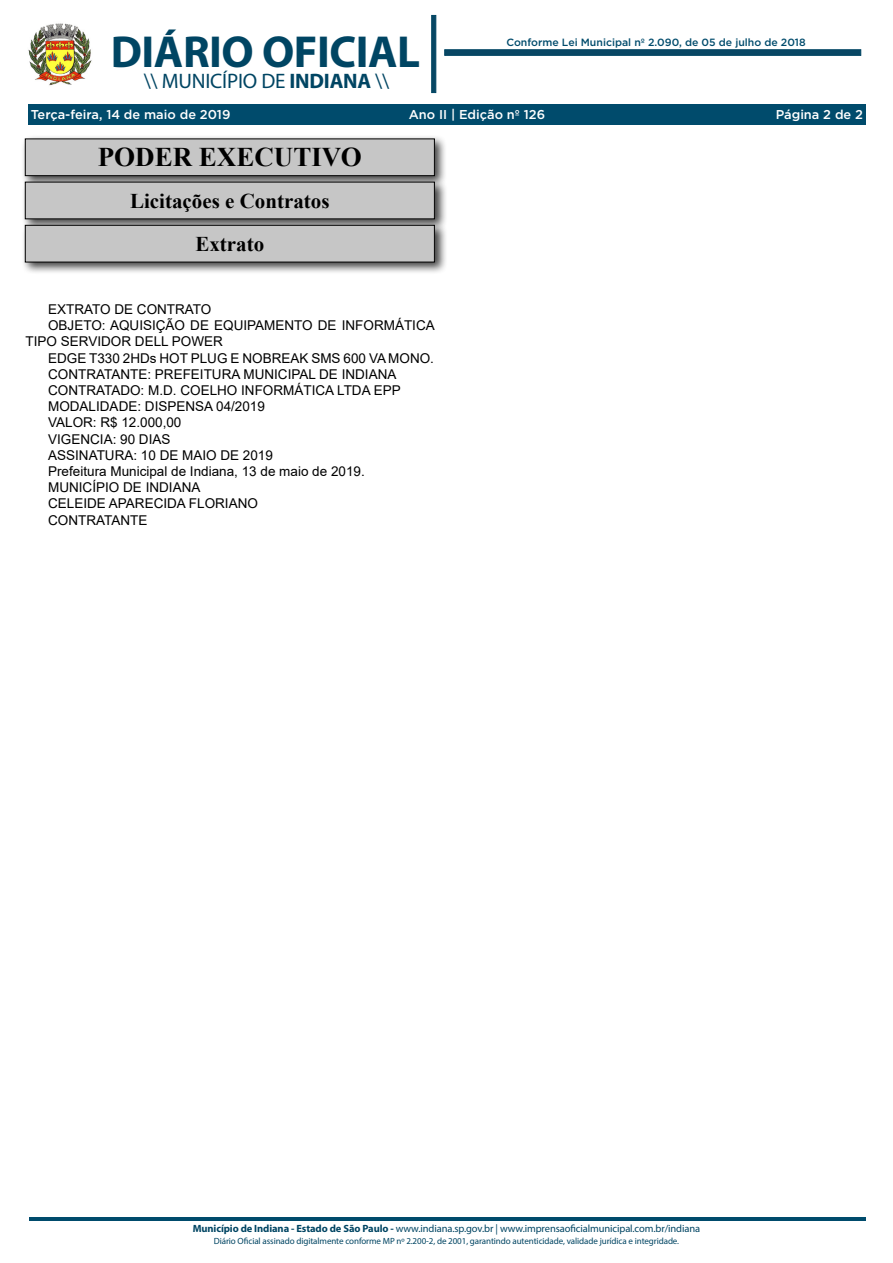
<style>
.page{position:relative;width:893px;height:1263px;background:#fff}
.page>*{position:absolute;margin:0;border:0;box-sizing:border-box;transform-origin:0 0}
.t1{font:700 45px "Myriad Pro";letter-spacing:-.01em;color:#004563}
.t2{font:700 27px "Times New Roman";color:#000}
.t3{font:700 21px "Times New Roman";color:#000}
.t4{font:21px "Myriad Pro";letter-spacing:-.01em;color:#004563}
._2_-_Corpo{font:13.5px/16.2px "Arial";color:#000}
.t5{font:500 12.75px "Gotham";color:#fff}
.t6{font:10.5px "Myriad Pro";letter-spacing:-.01em;color:#004563}
.t7{font:500 10.5px "Gotham";color:#004b6c}
.t8{font:9px "Myriad Pro";letter-spacing:-.01em;color:#004563}
.s1{font-weight:700}
</style>
<div class="page">
<div style="left:28px;top:104px;width:837px;height:21px;background:#004b6c"></div>
<img style="left:28px;top:23px;width:64px;height:63px">
<svg style="left:431px;top:15px;width:5px;height:78px"></svg>
<svg style="left:444px;top:50px;width:417px;height:6px;background:#094965"></svg>
<hr style="left:29px;top:1218px;width:836px;height:3px;background:#004b6c">
<div style="left:21px;top:135px;width:427px;height:54px;background:#000;opacity:.75"></div>
<div style="left:25px;top:139px;width:409px;height:37px;background:#c6c6c6"></div>
<div style="left:25px;top:139px;width:410px;height:37px;border:1px solid #000"></div>
<div style="left:21px;top:178px;width:426px;height:54px;background:#000;opacity:.75"></div>
<div style="left:25px;top:182px;width:409px;height:37px;background:#c6c6c6"></div>
<div style="left:21px;top:221px;width:426px;height:54px;background:#000;opacity:.75"></div>
<div style="left:25px;top:225px;width:409px;height:37px;background:#c6c6c6"></div>
<div style="left:25px;top:225px;width:410px;height:37px;border:1px solid #000"></div>
<h1 class="t1" style="left:111px;top:23px;width:311px">DIÁRIO OFICIAL</h1>
<h3 class="t4" style="left:144px;top:68px;width:247px">\\ MUNICÍPIO DE <span class="s1">INDIANA</span> \\</h3>
<p class="t7" style="left:506px;top:35px;width:301px">Conforme Lei Municipal nº 2.090, de 05 de julho de 2018</p>
<p class="t5" style="left:31px;top:106px;width:201px">Terça-feira, 14 de maio de 2019</p>
<p class="t5" style="left:409px;top:106px;width:138px">Ano II | Edição nº 126</p>
<p class="t5" style="left:776px;top:106px;width:89px">Página 2 de 2</p>
<p class="t2" style="left:98px;top:138px;width:266px">PODER EXECUTIVO</p>
<p class="t3" style="left:130px;top:185px;width:201px">Licitações e Contratos</p>
<p class="t3" style="left:195px;top:229px;width:70px">Extrato</p>
<p class="_2_-_Corpo" style="left:48px;top:301px;width:165px">EXTRATO DE CONTRATO</p>
<p class="_2_-_Corpo" style="left:26px;top:317px;width:411px;text-indent:23px">OBJETO: AQUISIÇÃO DE EQUIPAMENTO DE INFORMÁTICA<br>TIPO SERVIDOR DELL POWER</p>
<p class="_2_-_Corpo" style="left:48px;top:350px;width:387px">EDGE T330 2HDs HOT PLUG E NOBREAK SMS 600 VA MONO.</p>
<p class="_2_-_Corpo" style="left:48px;top:366px;width:350px">CONTRATANTE: PREFEITURA MUNICIPAL DE INDIANA</p>
<p class="_2_-_Corpo" style="left:48px;top:382px;width:354px">CONTRATADO: M.D. COELHO INFORMÁTICA LTDA EPP</p>
<p class="_2_-_Corpo" style="left:48px;top:398px;width:218px">MODALIDADE: DISPENSA 04/2019</p>
<p class="_2_-_Corpo" style="left:48px;top:414px;width:135px">VALOR: R$ 12.000,00</p>
<p class="_2_-_Corpo" style="left:48px;top:431px;width:124px">VIGENCIA: 90 DIAS</p>
<p class="_2_-_Corpo" style="left:48px;top:447px;width:226px">ASSINATURA: 10 DE MAIO DE 2019</p>
<p class="_2_-_Corpo" style="left:48px;top:463px;width:318px">Prefeitura Municipal de Indiana, 13 de maio de 2019.</p>
<p class="_2_-_Corpo" style="left:48px;top:479px;width:154px">MUNICÍPIO DE INDIANA</p>
<p class="_2_-_Corpo" style="left:48px;top:495px;width:211px">CELEIDE APARECIDA FLORIANO</p>
<p class="_2_-_Corpo" style="left:48px;top:512px;width:101px">CONTRATANTE</p>
<p class="t6" style="left:193px;top:1222px;width:509px"><span class="s1">Município de Indiana - Estado de São Paulo -</span> www.indiana.sp.gov.br | www.imprensaoficialmunicipal.com.br/indiana</p>
<p class="t8" style="left:214px;top:1236px;width:467px">Diário Oficial assinado digitalmente conforme MP nº 2.200-2, de 2001, garantindo autenticidade, validade jurídica e integridade.</p>
</div>
